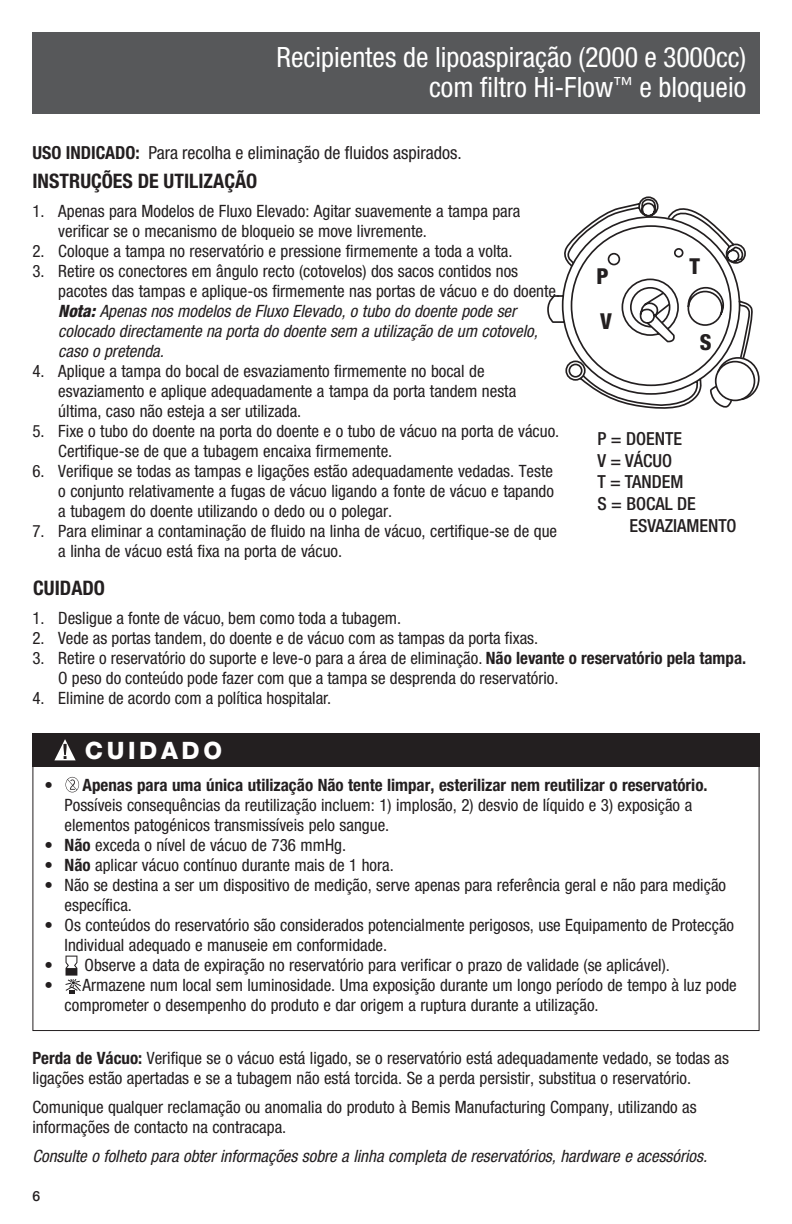
<style>
.page{position:relative;width:792px;height:1224px;background:#fff}
.page>*{position:absolute;margin:0;border:0;box-sizing:border-box;transform-origin:0 0}
.t1{font:condensed 28px "Helvetica Neue";color:#fff}
.t2{font:800 24px "Helvetica Neue";letter-spacing:.15em;color:#fff}
.t3{font:800 condensed 22px "Helvetica Neue";color:#231f20}
.Numbers2{font:700 condensed 20px "Helvetica Neue";color:#231f20}
.t4{font:condensed 18px "Helvetica Neue";color:#231f20}
.t5{font:500 condensed 18px/21.6px "Helvetica Neue";color:#231f20}
.Numbers2-2{font:condensed 17px/20px "Helvetica Neue";color:#231f20}
.Numbers2-3{font:italic condensed 17px "Helvetica Neue LT Std";color:#231f20}
.t6{font:500 14px "Helvetica Neue";color:#231f20}
.s1{font-weight:700}
.s2{font-family:"Helvetica Neue";font-weight:800}
</style>
<div class="page">
<div style="left:32px;top:32px;width:728px;height:82px;background:#57585a"></div>
<div style="left:32px;top:734px;width:728px;height:33px;background:#231f20"></div>
<svg style="left:54px;top:739px;width:22px;height:21px"></svg>
<svg style="left:755px;top:365px;width:5px;height:27px"></svg>
<svg style="left:547px;top:196px;width:208px;height:213px"></svg>
<svg style="left:66px;top:777px;width:13px;height:15px"></svg>
<svg style="left:67px;top:779px;width:10px;height:11px"></svg>
<svg style="left:65px;top:956px;width:16px;height:38px"></svg>
<p class="t1" style="left:277px;top:41px;width:471px">Recipientes de lipoaspiração (2000 e 3000cc)</p>
<p class="t1" style="left:429px;top:71px;width:319px">com filtro Hi-Flow<sup>™</sup> e bloqueio</p>
<p class="t4" style="left:32px;top:142px;width:431px"><span class="s1">USO INDICADO:</span> Para recolha e eliminação de fluidos aspirados.</p>
<p class="Numbers2" style="left:32px;top:169px;width:226px">INSTRUÇÕES DE UTILIZAÇÃO</p>
<p class="Numbers2-2" style="left:32px;top:201px;width:489px">1. Apenas para Modelos de Fluxo Elevado: Agitar suavemente a tampa para</p>
<p class="Numbers2-2" style="left:58px;top:221px;width:370px">verificar se o mecanismo de bloqueio se move livremente.</p>
<p class="Numbers2-2" style="left:32px;top:241px;width:482px">2. Coloque a tampa no reservatório e pressione firmemente a toda a volta.</p>
<p class="Numbers2-2" style="left:32px;top:261px;width:487px">3. Retire os conectores em ângulo recto (cotovelos) dos sacos contidos nos</p>
<p class="Numbers2-2" style="left:58px;top:281px;width:503px">pacotes das tampas e aplique-os firmemente nas portas de vácuo e do doente.</p>
<p class="Numbers2-3" style="left:58px;top:301px;width:459px"><span class="s2">Nota:</span> Apenas nos modelos de Fluxo Elevado, o tubo do doente pode ser</p>
<p class="Numbers2-3" style="left:58px;top:321px;width:481px">colocado directamente na porta do doente sem a utilização de um cotovelo,</p>
<p class="Numbers2-3" style="left:58px;top:341px;width:107px">caso o pretenda.</p>
<p class="Numbers2-2" style="left:32px;top:361px;width:454px">4. Aplique a tampa do bocal de esvaziamento firmemente no bocal de</p>
<p class="Numbers2-2" style="left:58px;top:381px;width:459px">esvaziamento e aplique adequadamente a tampa da porta tandem nesta</p>
<p class="Numbers2-2" style="left:58px;top:401px;width:245px">última, caso não esteja a ser utilizada.</p>
<p class="Numbers2-2" style="left:32px;top:421px;width:528px">5. Fixe o tubo do doente na porta do doente e o tubo de vácuo na porta de vácuo.</p>
<p class="Numbers2-2" style="left:58px;top:441px;width:336px">Certifique-se de que a tubagem encaixa firmemente.</p>
<p class="Numbers2-2" style="left:32px;top:461px;width:522px">6. Verifique se todas as tampas e ligações estão adequadamente vedadas. Teste</p>
<p class="Numbers2-2" style="left:58px;top:481px;width:497px">o conjunto relativamente a fugas de vácuo ligando a fonte de vácuo e tapando</p>
<p class="Numbers2-2" style="left:58px;top:501px;width:335px">a tubagem do doente utilizando o dedo ou o polegar.</p>
<p class="Numbers2-2" style="left:32px;top:521px;width:526px">7. Para eliminar a contaminação de fluido na linha de vácuo, certifique-se de que</p>
<p class="Numbers2-2" style="left:58px;top:541px;width:285px">a linha de vácuo está fixa na porta de vácuo.</p>
<p class="Numbers2" style="left:33px;top:576px;width:73px">CUIDADO</p>
<p class="Numbers2-2" style="left:32px;top:608px;width:370px">1. Desligue a fonte de vácuo, bem como toda a tubagem.</p>
<p class="Numbers2-2" style="left:32px;top:628px;width:507px">2. Vede as portas tandem, do doente e de vácuo com as tampas da porta fixas.</p>
<p class="Numbers2-2" style="left:32px;top:648px;width:715px">3. Retire o reservatório do suporte e leve-o para a área de eliminação. <span class="s1">Não levante o reservatório pela tampa.</span></p>
<p class="Numbers2-2" style="left:58px;top:668px;width:502px">O peso do conteúdo pode fazer com que a tampa se desprenda do reservatório.</p>
<p class="Numbers2-2" style="left:32px;top:688px;width:300px">4. Elimine de acordo com a política hospitalar.</p>
<p class="t3" style="left:689px;top:253px;width:12px">T</p>
<p class="t3" style="left:596px;top:263px;width:14px">P</p>
<p class="t3" style="left:600px;top:308px;width:13px">V</p>
<p class="t3" style="left:700px;top:328px;width:13px">S</p>
<p class="t5" style="left:598px;top:428px;width:86px">P = DOENTE</p>
<p class="t5" style="left:598px;top:449px;width:76px">V = VÁCUO</p>
<p class="t5" style="left:598px;top:471px;width:87px">T = TANDEM</p>
<p class="t5" style="left:630px;top:493px;width:108px;text-indent:-32px">S = BOCAL DE<br>ESVAZIAMENTO</p>
<p class="t2" style="left:85px;top:736px;width:139px">CUIDADO</p>
<p class="Numbers2-2" style="left:65px;top:775px;width:644px;text-indent:-20px">• <span class="s1">Apenas para uma única utilização Não tente limpar, esterilizar nem reutilizar o reservatório.<br></span>Possíveis consequências da reutilização incluem: 1) implosão, 2) desvio de líquido e 3) exposição a elementos patogénicos transmissíveis pelo sangue.</p>
<p class="Numbers2-2" style="left:45px;top:835px;width:303px">• <span class="s1">Não</span> exceda o nível de vácuo de 736 mmHg.</p>
<p class="Numbers2-2" style="left:45px;top:855px;width:351px">• <span class="s1">Não</span> aplicar vácuo contínuo durante mais de 1 hora.</p>
<p class="Numbers2-2" style="left:65px;top:875px;width:663px;text-indent:-20px">• Não se destina a ser um dispositivo de medição, serve apenas para referência geral e não para medição específica.</p>
<p class="Numbers2-2" style="left:65px;top:915px;width:671px;text-indent:-20px">• Os conteúdos do reservatório são considerados potencialmente perigosos, use Equipamento de Protecção<br>Individual adequado e manuseie em conformidade.</p>
<p class="Numbers2-2" style="left:45px;top:955px;width:627px">• Observe a data de expiração no reservatório para verificar o prazo de validade (se aplicável).</p>
<p class="Numbers2-2" style="left:65px;top:975px;width:674px;text-indent:-20px">• Armazene num local sem luminosidade. Uma exposição durante um longo período de tempo à luz pode comprometer o desempenho do produto e dar origem a ruptura durante a utilização.</p>
<p class="Numbers2-2" style="left:32px;top:1048px;width:698px"><span class="s1">Perda de Vácuo:</span> Verifique se o vácuo está ligado, se o reservatório está adequadamente vedado, se todas as ligações estão apertadas e se a tubagem não está torcida. Se a perda persistir, substitua o reservatório.</p>
<p class="Numbers2-2" style="left:32px;top:1097px;width:666px">Comunique qualquer reclamação ou anomalia do produto à Bemis Manufacturing Company, utilizando as informações de contacto na contracapa.</p>
<p class="Numbers2-3" style="left:32px;top:1146px;width:676px">Consulte o folheto para obter informações sobre a linha completa de reservatórios, hardware e acessórios.</p>
<p class="t6" style="left:32px;top:1185px;width:9px">6</p>
</div>
